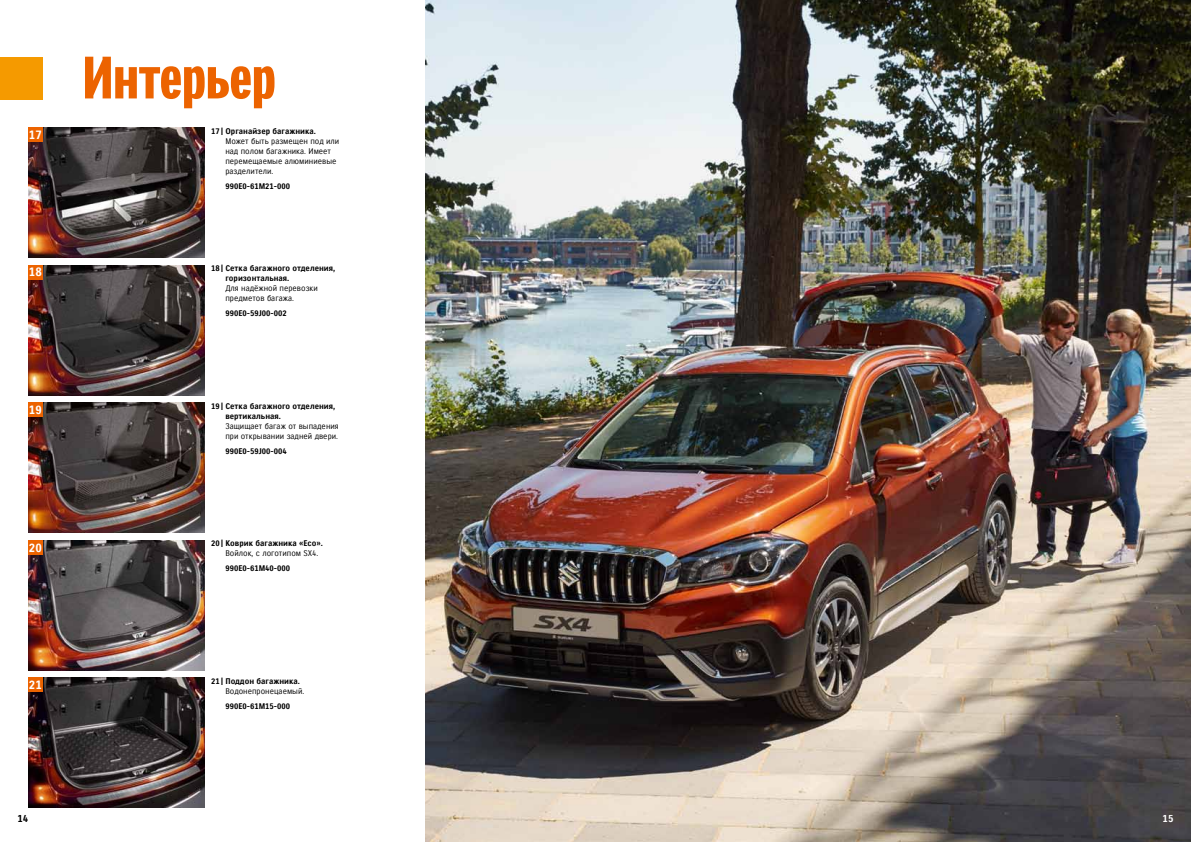
<style>
.page{position:relative;width:1191px;height:842px;background:#fff}
.page>*{position:absolute;margin:0;border:0;box-sizing:border-box;transform-origin:0 0}
.t1{font:58px "Suzuki PRO Headline";letter-spacing:-.005em;color:#ec6300}
.t2{font:12px "Suzuki PRO Bold";color:#fff}
.t3{font:10px "Suzuki PRO Bold";color:#000}
.t4{font:10px "Suzuki PRO Bold";color:#fff}
.t5{font:8px/10px "Suzuki PRO Bold";color:#000}
.t6{font:8px/10px "Suzuki PRO Regular";color:#000}
</style>
<div class="page">
<img style="left:425px;top:0;width:766px;height:842px">
<img style="left:28px;top:540px;width:176px;height:130px">
<img style="left:28px;top:677px;width:176px;height:131px">
<img style="left:28px;top:128px;width:176px;height:130px">
<img style="left:28px;top:265px;width:176px;height:130px">
<img style="left:28px;top:403px;width:176px;height:130px">
<div style="left:28px;top:541px;width:15px;height:14px;background:#ec6300"></div>
<div style="left:28px;top:265px;width:15px;height:14px;background:#ec6300"></div>
<div style="left:28px;top:128px;width:15px;height:14px;background:#ec6300"></div>
<div style="left:28px;top:677px;width:15px;height:15px;background:#ec6300"></div>
<div style="left:28px;top:403px;width:15px;height:14px;background:#ec6300"></div>
<div style="left:0;top:57px;width:43px;height:42px;background:#f59a00"></div>
<h1 class="t1" style="left:82px;top:43px;width:195px">Интерьер</h1>
<h2 class="t2" style="left:29px;top:127px;width:14px">17</h2>
<p class="t5" style="left:211px;top:126px;width:106px">17 | Органайзер багажника.</p>
<p class="t6" style="left:225px;top:136px;width:115px">Может быть размещен под или над полом багажника. Имеет перемещаемые алюминиевые разделители.</p>
<p class="t5" style="left:225px;top:181px;width:66px">990E0-61M21-000</p>
<h2 class="t2" style="left:29px;top:265px;width:14px">18</h2>
<p class="t5" style="left:225px;top:264px;width:111px;text-indent:-14px">18 | Сетка багажного отделения, горизонтальная.</p>
<p class="t6" style="left:225px;top:284px;width:94px">Для надёжной перевозки предметов багажа.</p>
<p class="t5" style="left:225px;top:309px;width:63px">990E0-59J00-002</p>
<h2 class="t2" style="left:29px;top:402px;width:14px">19</h2>
<p class="t5" style="left:225px;top:401px;width:111px;text-indent:-14px">19 | Сетка багажного отделения, вертикальная.</p>
<p class="t6" style="left:225px;top:421px;width:115px">Защищает багаж от выпадения при открывании задней двери.</p>
<p class="t5" style="left:225px;top:446px;width:63px">990E0-59J00-004</p>
<h2 class="t2" style="left:29px;top:541px;width:14px">20</h2>
<p class="t5" style="left:211px;top:539px;width:113px">20 | Коврик багажника «Eco».</p>
<p class="t6" style="left:225px;top:549px;width:94px">Войлок, с логотипом SX4.</p>
<p class="t5" style="left:225px;top:564px;width:66px">990E0-61M40-000</p>
<h2 class="t2" style="left:29px;top:677px;width:14px">21</h2>
<p class="t5" style="left:211px;top:676px;width:90px">21 | Поддон багажника.</p>
<p class="t6" style="left:225px;top:686px;width:80px">Водонепронецаемый.</p>
<p class="t5" style="left:225px;top:701px;width:66px">990E0-61M15-000</p>
<p class="t3" style="left:18px;top:812px;width:12px">14</p>
<p class="t4" style="left:1162px;top:812px;width:12px">15</p>
</div>
